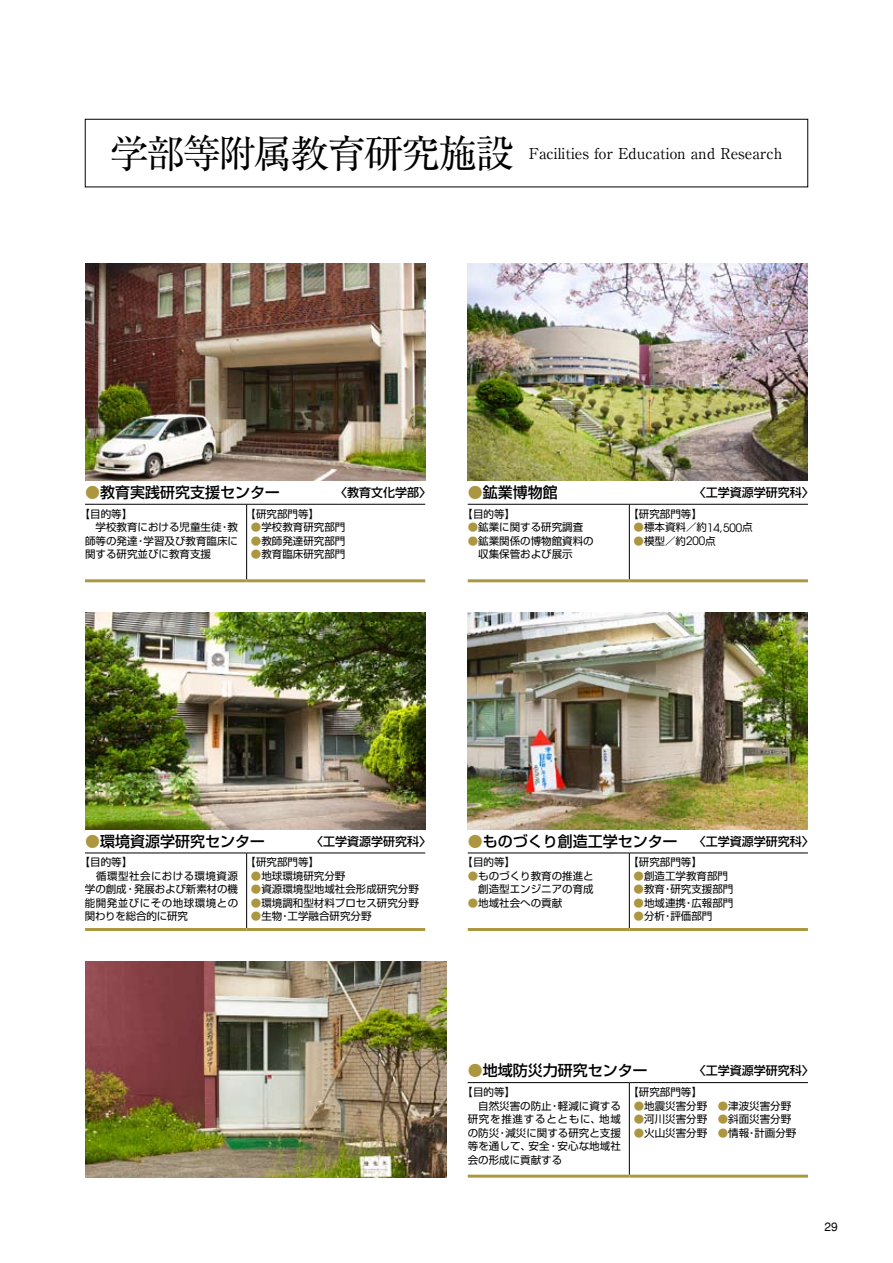
<style>
.page{position:relative;width:893px;height:1263px;background:#fff}
.page>*{position:absolute;margin:0;border:0;box-sizing:border-box;transform-origin:0 0}
.t1{font:39px "Ryumin";letter-spacing:-.055em;color:#000}
.t2{font:500 15px "Shin Go";color:#000}
.t3{font:15px "Ryumin";color:#000}
.t4{font:500 12px "Shin Go";color:#000}
.t5{font:500 12px "Gothic BBB";color:#000}
.t6{font:10.5px/13.5px "Shin Go";color:#000}
.t7{font:10.5px "Shin Go";letter-spacing:.045em;color:#000}
.t8{font:10.5px "Shin Go";letter-spacing:.07em;color:#000}
.t9{font:10.5px "Shin Go";letter-spacing:.05em;color:#000}
.t10{font:10.5px "Shin Go";letter-spacing:-.02em;color:#000}
.s1{color:#ac9640}
.s2{font-family:"Avant Garde";font-size:11.55px}
.s3{font-size:12px}
</style>
<div class="page">
<hr style="left:85px;top:504px;width:162px;height:1px;background:#000">
<hr style="left:247px;top:504px;width:178px;height:1px;background:#000">
<hr style="left:85px;top:579px;width:162px;height:3px;background:#ac9640">
<hr style="left:247px;top:579px;width:178px;height:3px;background:#ac9640">
<hr style="left:246px;top:504px;width:1px;height:75px;background:#000">
<hr style="left:85px;top:853px;width:162px;height:1px;background:#000">
<hr style="left:247px;top:853px;width:178px;height:1px;background:#000">
<hr style="left:85px;top:928px;width:162px;height:3px;background:#ac9640">
<hr style="left:247px;top:928px;width:178px;height:3px;background:#ac9640">
<hr style="left:246px;top:853px;width:1px;height:75px;background:#000">
<hr style="left:468px;top:1082px;width:161px;height:1px;background:#000">
<hr style="left:629px;top:1082px;width:179px;height:1px;background:#000">
<hr style="left:468px;top:1175px;width:161px;height:3px;background:#ac9640">
<hr style="left:629px;top:1175px;width:179px;height:3px;background:#ac9640">
<hr style="left:629px;top:1083px;width:1px;height:92px;background:#000">
<hr style="left:468px;top:504px;width:161px;height:1px;background:#000">
<hr style="left:629px;top:504px;width:179px;height:1px;background:#000">
<hr style="left:468px;top:579px;width:161px;height:3px;background:#ac9640">
<hr style="left:629px;top:579px;width:179px;height:3px;background:#ac9640">
<hr style="left:629px;top:504px;width:1px;height:75px;background:#000">
<hr style="left:468px;top:853px;width:161px;height:1px;background:#000">
<hr style="left:629px;top:853px;width:179px;height:1px;background:#000">
<hr style="left:468px;top:928px;width:161px;height:3px;background:#ac9640">
<hr style="left:629px;top:928px;width:179px;height:3px;background:#ac9640">
<hr style="left:629px;top:853px;width:1px;height:75px;background:#000">
<img style="left:85px;top:264px;width:340px;height:216px">
<img style="left:85px;top:612px;width:340px;height:217px">
<img style="left:85px;top:961px;width:361px;height:217px">
<img style="left:468px;top:264px;width:340px;height:216px">
<img style="left:468px;top:612px;width:340px;height:217px">
<h1 class="t1" style="left:110px;top:130px;width:406px">学部等附属教育研究施設</h1>
<h2 class="t3" style="left:529px;top:144px;width:255px">Facilities for Education and Research</h2>
<h2 class="t2" style="left:85px;top:482px;width:196px"><span class="s1">●</span>教育実践研究支援センター</h2>
<p class="t4" style="left:335px;top:484px;width:97px">〈教育文化学部〉</p>
<p class="t6" style="left:80px;top:506px;width:54px">【目的等】</p>
<p class="t6" style="left:96px;top:520px;width:144px">学校教育における児童生徒・教</p>
<p class="t6" style="left:85px;top:533px;width:155px">師等の発達・学習及び教育臨床に</p>
<p class="t6" style="left:85px;top:547px;width:128px">関する研究並びに教育支援</p>
<p class="t6" style="left:246px;top:506px;width:75px">【研究部門等】</p>
<p class="t6" style="left:251px;top:520px;width:96px"><span class="s1">●</span>学校教育研究部門</p>
<p class="t6" style="left:251px;top:533px;width:96px"><span class="s1">●</span>教師発達研究部門</p>
<p class="t6" style="left:251px;top:547px;width:96px"><span class="s1">●</span>教育臨床研究部門</p>
<h2 class="t2" style="left:468px;top:482px;width:91px"><span class="s1">●</span>鉱業博物館</h2>
<p class="t4" style="left:694px;top:484px;width:122px">〈工学資源学研究科〉</p>
<p class="t6" style="left:462px;top:506px;width:54px">【目的等】</p>
<p class="t6" style="left:468px;top:520px;width:117px"><span class="s1">●</span>鉱業に関する研究調査</p>
<p class="t6" style="left:478px;top:533px;width:117px;text-indent:-10px"><span class="s1">●</span>鉱業関係の博物館資料の収集保管および展示</p>
<p class="t6" style="left:628px;top:506px;width:75px">【研究部門等】</p>
<p class="t6" style="left:634px;top:520px;width:121px"><span class="s1">●</span>標本資料／約<span class="s2">14,500</span>点</p>
<p class="t6" style="left:634px;top:533px;width:84px"><span class="s1">●</span>模型／約<span class="s2">200</span>点</p>
<h2 class="t2" style="left:85px;top:831px;width:181px"><span class="s1">●</span>環境資源学研究センター</h2>
<p class="t4" style="left:311px;top:833px;width:121px">〈工学資源学研究科〉</p>
<p class="t6" style="left:80px;top:855px;width:54px">【目的等】</p>
<p class="t9" style="left:96px;top:869px;width:144px">循環型社会における環境資源</p>
<p class="t6" style="left:85px;top:882px;width:155px">学の創成・発展および新素材の機</p>
<p class="t7" style="left:85px;top:896px;width:155px">能開発並びにその地球環境との</p>
<p class="t10" style="left:85px;top:909px;width:105px">関わりを総合的に研究</p>
<p class="t6" style="left:246px;top:855px;width:75px">【研究部門等】</p>
<p class="t6" style="left:251px;top:869px;width:96px"><span class="s1">●</span>地球環境研究分野</p>
<p class="t6" style="left:251px;top:882px;width:169px"><span class="s1">●</span>資源環境型地域社会形成研究分野</p>
<p class="t6" style="left:251px;top:896px;width:169px"><span class="s1">●</span>環境調和型材料プロセス研究分野</p>
<p class="t6" style="left:251px;top:909px;width:122px"><span class="s1">●</span>生物・工学融合研究分野</p>
<h2 class="t2" style="left:468px;top:831px;width:348px"><span class="s1">●</span>ものづくり創造工学センター <span class="s3">〈工学資源学研究科〉</span></h2>
<p class="t6" style="left:462px;top:855px;width:54px">【目的等】</p>
<p class="t6" style="left:468px;top:869px;width:127px;text-align:right"><span class="s1">●</span>ものづくり教育の推進と創造型エンジニアの育成</p>
<p class="t6" style="left:468px;top:896px;width:96px"><span class="s1">●</span>地域社会への貢献</p>
<p class="t6" style="left:628px;top:855px;width:75px">【研究部門等】</p>
<p class="t6" style="left:634px;top:869px;width:96px"><span class="s1">●</span>創造工学教育部門</p>
<p class="t6" style="left:634px;top:882px;width:101px"><span class="s1">●</span>教育・研究支援部門</p>
<p class="t6" style="left:634px;top:896px;width:101px"><span class="s1">●</span>地域連携・広報部門</p>
<p class="t6" style="left:634px;top:909px;width:80px"><span class="s1">●</span>分析・評価部門</p>
<h2 class="t2" style="left:468px;top:1061px;width:181px"><span class="s1">●</span>地域防災力研究センター</h2>
<p class="t4" style="left:694px;top:1063px;width:122px">〈工学資源学研究科〉</p>
<p class="t6" style="left:462px;top:1085px;width:54px">【目的等】</p>
<p class="t6" style="left:478px;top:1098px;width:144px">自然災害の防止・軽減に資する</p>
<p class="t8" style="left:468px;top:1112px;width:155px">研究を推進するとともに、地域</p>
<p class="t6" style="left:468px;top:1125px;width:155px">の防災・減災に関する研究と支援</p>
<p class="t6" style="left:468px;top:1139px;width:155px">等を通して、安全・安心な地域社</p>
<p class="t6" style="left:468px;top:1152px;width:96px">会の形成に貢献する</p>
<p class="t6" style="left:628px;top:1085px;width:75px">【研究部門等】</p>
<p class="t6" style="left:634px;top:1098px;width:159px"><span class="s1">●</span>地震災害分野 <span class="s1">●</span>津波災害分野</p>
<p class="t6" style="left:634px;top:1112px;width:159px"><span class="s1">●</span>河川災害分野 <span class="s1">●</span>斜面災害分野</p>
<p class="t6" style="left:634px;top:1125px;width:164px"><span class="s1">●</span>火山災害分野 <span class="s1">●</span>情報・計画分野</p>
<p class="t5" style="left:824px;top:1220px;width:15px">29</p>
</div>
